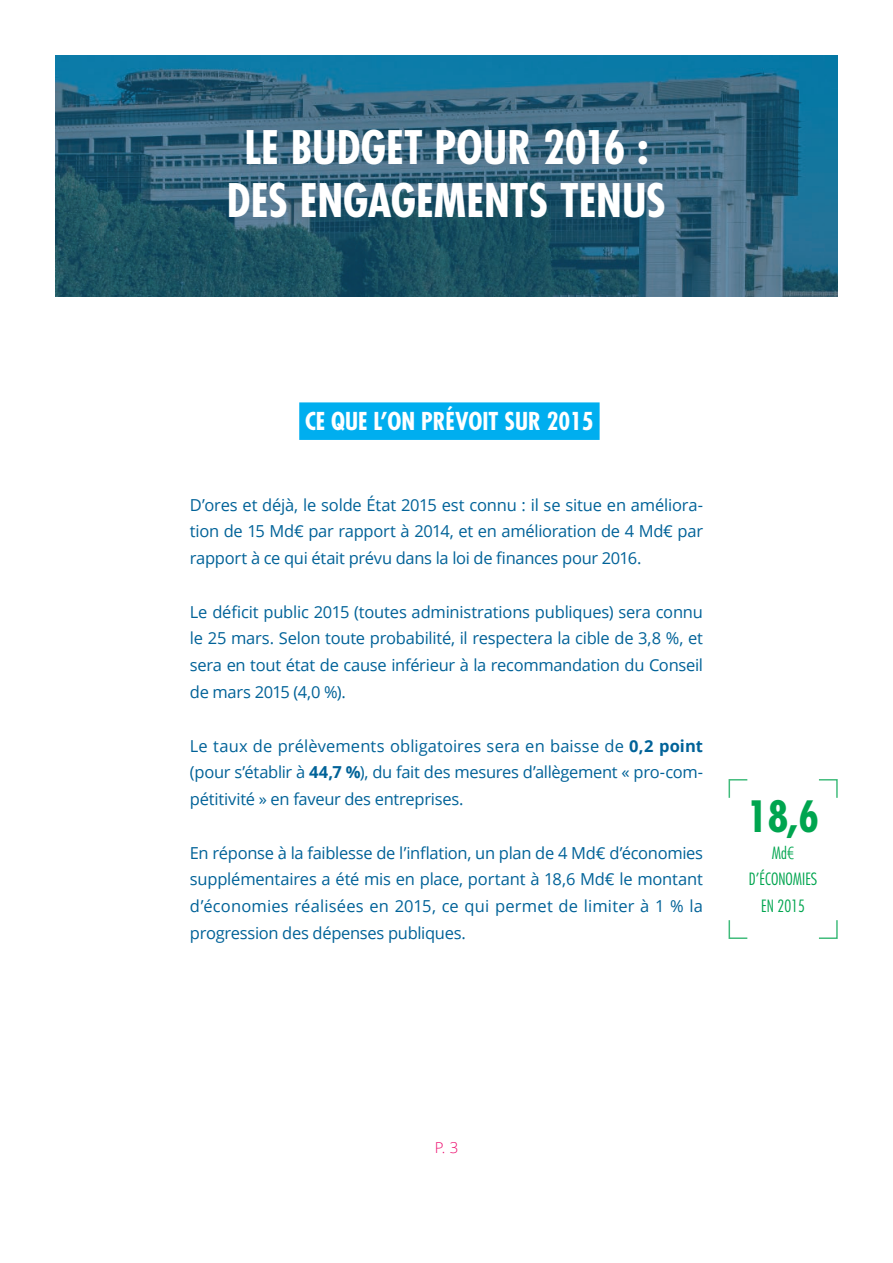
<style>
.page{position:relative;width:893px;height:1263px;background:#fff}
.page>*{position:absolute;margin:0;border:0;box-sizing:border-box;transform-origin:0 0}
.t1{font:700 condensed 45px/53.6px "Futura";color:#fff;text-align:center}
.t2{font:700 condensed 42px "Futura";color:#00a54f}
.t3{font:700 condensed 24px "Futura";color:#fff}
.t4{font:16.5px/26.8px "Open Sans";letter-spacing:-.02em;color:#006298;text-align:justify}
.t5{font:300 condensed 16.5px/26.8px "Futura";color:#00a54f;text-align:center}
.t6{font:300 15px "Open Sans";color:#ec0a6c}
.s1{font-weight:700}
.s2{font-family:"Roboto Condensed";font-stretch:normal;font-size:17.25px}
</style>
<div class="page">
<img style="left:55px;top:55px;width:783px;height:241px">
<div style="left:299px;top:402px;width:301px;height:38px;background:#00aeef"></div>
<svg style="left:728px;top:779px;width:20px;height:19px"></svg>
<svg style="left:818px;top:920px;width:20px;height:19px"></svg>
<svg style="left:818px;top:779px;width:20px;height:19px"></svg>
<svg style="left:728px;top:920px;width:20px;height:19px"></svg>
<h1 class="t1" style="left:227px;top:120px;width:441px">LE BUDGET POUR 2016 :<br>DES ENGAGEMENTS TENUS</h1>
<h3 class="t3" style="left:305px;top:406px;width:290px">CE QUE L’ON PRÉVOIT SUR 2015</h3>
<p class="t4" style="left:190px;top:491px;width:515px">D’ores et déjà, le solde État 2015 est connu : il se situe en améliora&shy;tion de 15 Md€ par rapport à 2014, et en amélioration de 4 Md€ par rapport à ce qui était prévu dans la loi de finances pour 2016.</p>
<p class="t4" style="left:190px;top:598px;width:515px">Le déficit public 2015 (toutes administrations publiques) sera connu le 25 mars. Selon toute probabilité, il respectera la cible de 3,8 %, et sera en tout état de cause inférieur à la recommandation du Conseil de mars 2015 (4,0 %).</p>
<p class="t4" style="left:190px;top:732px;width:515px">Le taux de prélèvements obligatoires sera en baisse de <span class="s1">0,2 point </span>(pour s’établir à <span class="s1">44,7 %</span>), du fait des mesures d’allègement « pro-com&shy;pétitivité » en faveur des entreprises.</p>
<p class="t4" style="left:190px;top:839px;width:515px">En réponse à la faiblesse de l’inflation, un plan de 4 Md€ d’économies supplémentaires a été mis en place, portant à 18,6 Md€ le montant d’économies réalisées en 2015, ce qui permet de limiter à 1 % la progression des dépenses publiques.</p>
<h2 class="t2" style="left:747px;top:789px;width:74px">18,6</h2>
<p class="t5" style="left:749px;top:839px;width:70px">Md<span class="s2">€<br></span>D’ÉCONOMIES<br>EN 2015</p>
<p class="t6" style="left:435px;top:1137px;width:25px">P. 3</p>
</div>
